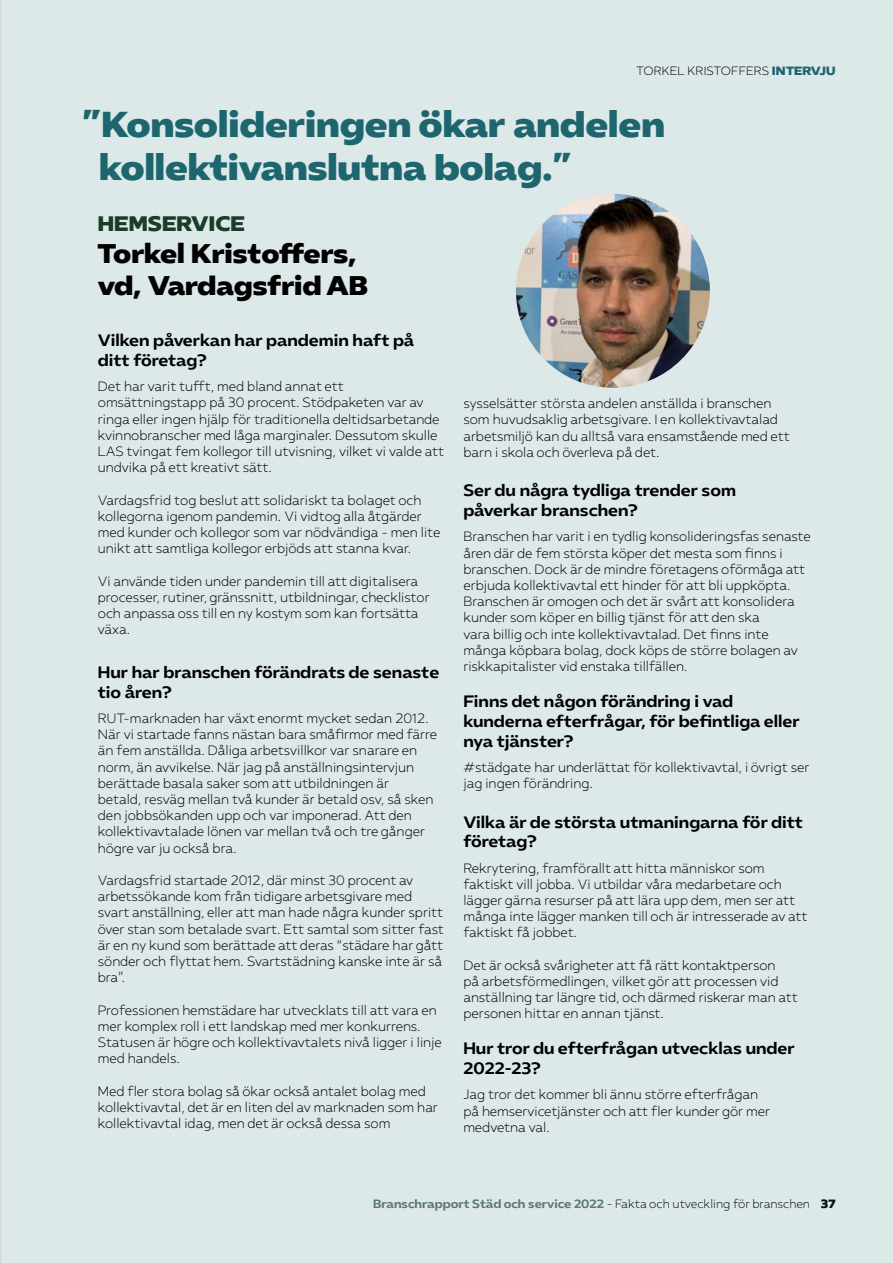
<style>
.page{position:relative;width:893px;height:1263px;background:#dde8e9}
.page>*{position:absolute;margin:0;border:0;box-sizing:border-box;transform-origin:0 0}
.t1{font:36px/43.2px "Almega Sans Display";color:#1e666e}
.t2{font:27px/32.4px "Almega Sans Display";color:#000}
.t3{font:21px "Almega Sans Display";color:#1a3c2a}
.t4{font:700 16.5px/19.8px "Almega Sans";color:#000}
.t5{font:300 13.5px/16.2px "Almega Sans";color:#000}
.t6{font:700 12px "Almega Sans";color:#657b71}
.t7{font:300 12px "Almega Sans";color:#000}
.s1{font-family:"Almega Sans Display";font-weight:400;color:#1e666e}
.s2{font-weight:300;color:#000}
.s3{font-family:"Almega Sans Display";font-weight:400;color:#000}
</style>
<div class="page">
<img style="left:516px;top:194px;width:194px;height:194px;border-radius:97px">
<p class="t7" style="left:636px;top:63px;width:201px">TORKEL KRISTOFFERS <span class="s1">INTERVJU</span></p>
<h1 class="t1" style="left:99px;top:103px;width:567px;text-indent:-17px">”Konsolideringen ökar andelen kollektivanslutna bolag.”</h1>
<h3 class="t3" style="left:98px;top:208px;width:149px">HEMSERVICE</h3>
<h2 class="t2" style="left:98px;top:238px;width:272px">Torkel Kristoffers, vd, Vardagsfrid AB</h2>
<p class="t4" style="left:98px;top:330px;width:318px">Vilken påverkan har pandemin haft på ditt företag?</p>
<p class="t5" style="left:98px;top:378px;width:348px">Det har varit tufft, med bland annat ett omsättningstapp på 30 procent. Stödpaketen var av ringa eller ingen hjälp för traditionella deltidsarbetande kvinnobranscher med låga marginaler. Dessutom skulle LAS tvingat fem kollegor till utvisning, vilket vi valde att undvika på ett kreativt sätt.</p>
<p class="t5" style="left:98px;top:491px;width:344px">Vardagsfrid tog beslut att solidariskt ta bolaget och kollegorna igenom pandemin. Vi vidtog alla åtgärder med kunder och kollegor som var nödvändiga - men lite unikt att samtliga kollegor erbjöds att stanna kvar.</p>
<p class="t5" style="left:98px;top:572px;width:333px">Vi använde tiden under pandemin till att digitalisera processer, rutiner, gränssnitt, utbildningar, checklistor och anpassa oss till en ny kostym som kan fortsätta växa.</p>
<p class="t4" style="left:98px;top:662px;width:343px">Hur har branschen förändrats de senaste tio åren?</p>
<p class="t5" style="left:98px;top:710px;width:341px">RUT-marknaden har växt enormt mycket sedan 2012.<br>När vi startade fanns nästan bara småfirmor med färre än fem anställda. Dåliga arbetsvillkor var snarare en norm, än avvikelse. När jag på anställningsintervjun berättade basala saker som att utbildningen är<br>betald, resväg mellan två kunder är betald osv, så sken den jobbsökanden upp och var imponerad. Att den kollektivavtalade lönen var mellan två och tre gånger högre var ju också bra.</p>
<p class="t5" style="left:98px;top:872px;width:347px">Vardagsfrid startade 2012, där minst 30 procent av arbetssökande kom från tidigare arbetsgivare med svart anställning, eller att man hade några kunder spritt över stan som betalade svart. Ett samtal som sitter fast är en ny kund som berättade att deras “städare har gått sönder och flyttat hem. Svartstädning kanske inte är så bra”.</p>
<p class="t5" style="left:98px;top:1001px;width:345px">Professionen hemstädare har utvecklats till att vara en mer komplex roll i ett landskap med mer konkurrens.<br>Statusen är högre och kollektivavtalets nivå ligger i linje med handels.</p>
<p class="t5" style="left:98px;top:1082px;width:342px">Med fler stora bolag så ökar också antalet bolag med kollektivavtal, det är en liten del av marknaden som har kollektivavtal idag, men det är också dessa som</p>
<p class="t5" style="left:463px;top:395px;width:328px">sysselsätter största andelen anställda i branschen som huvudsaklig arbetsgivare. I en kollektivavtalad arbetsmiljö kan du alltså vara ensamstående med ett barn i skola och överleva på det.</p>
<p class="t4" style="left:463px;top:481px;width:274px">Ser du några tydliga trender som påverkar branschen?</p>
<p class="t5" style="left:463px;top:528px;width:349px">Branschen har varit i en tydlig konsolideringsfas senaste åren där de fem största köper det mesta som finns i branschen. Dock är de mindre företagens oförmåga att erbjuda kollektivavtal ett hinder för att bli uppköpta.<br>Branschen är omogen och det är svårt att konsolidera kunder som köper en billig tjänst för att den ska<br>vara billig och inte kollektivavtalad. Det finns inte många köpbara bolag, dock köps de större bolagen av riskkapitalister vid enstaka tillfällen.</p>
<p class="t4" style="left:463px;top:691px;width:338px">Finns det någon förändring i vad kunderna efterfrågar, för befintliga eller nya tjänster?</p>
<p class="t5" style="left:463px;top:759px;width:347px">#städgate har underlättat för kollektivavtal, i övrigt ser jag ingen förändring.</p>
<p class="t4" style="left:463px;top:812px;width:341px">Vilka är de största utmaningarna för ditt företag?</p>
<p class="t5" style="left:463px;top:859px;width:345px">Rekrytering, framförallt att hitta människor som faktiskt vill jobba. Vi utbildar våra medarbetare och lägger gärna resurser på att lära upp dem, men ser att många inte lägger manken till och är intresserade av att faktiskt få jobbet.</p>
<p class="t5" style="left:463px;top:957px;width:336px">Det är också svårigheter att få rätt kontaktperson<br>på arbetsförmedlingen, vilket gör att processen vid anställning tar längre tid, och därmed riskerar man att personen hittar en annan tjänst.</p>
<p class="t4" style="left:463px;top:1039px;width:333px">Hur tror du efterfrågan utvecklas under<br>2022-23?</p>
<p class="t5" style="left:463px;top:1086px;width:308px">Jag tror det kommer bli ännu större efterfrågan på hemservicetjänster och att fler kunder gör mer medvetna val.</p>
<p class="t6" style="left:373px;top:1196px;width:464px">Branschrapport Städ och service 2022 <span class="s2">- Fakta och utveckling för branschen</span> <span class="s3">37</span></p>
</div>
